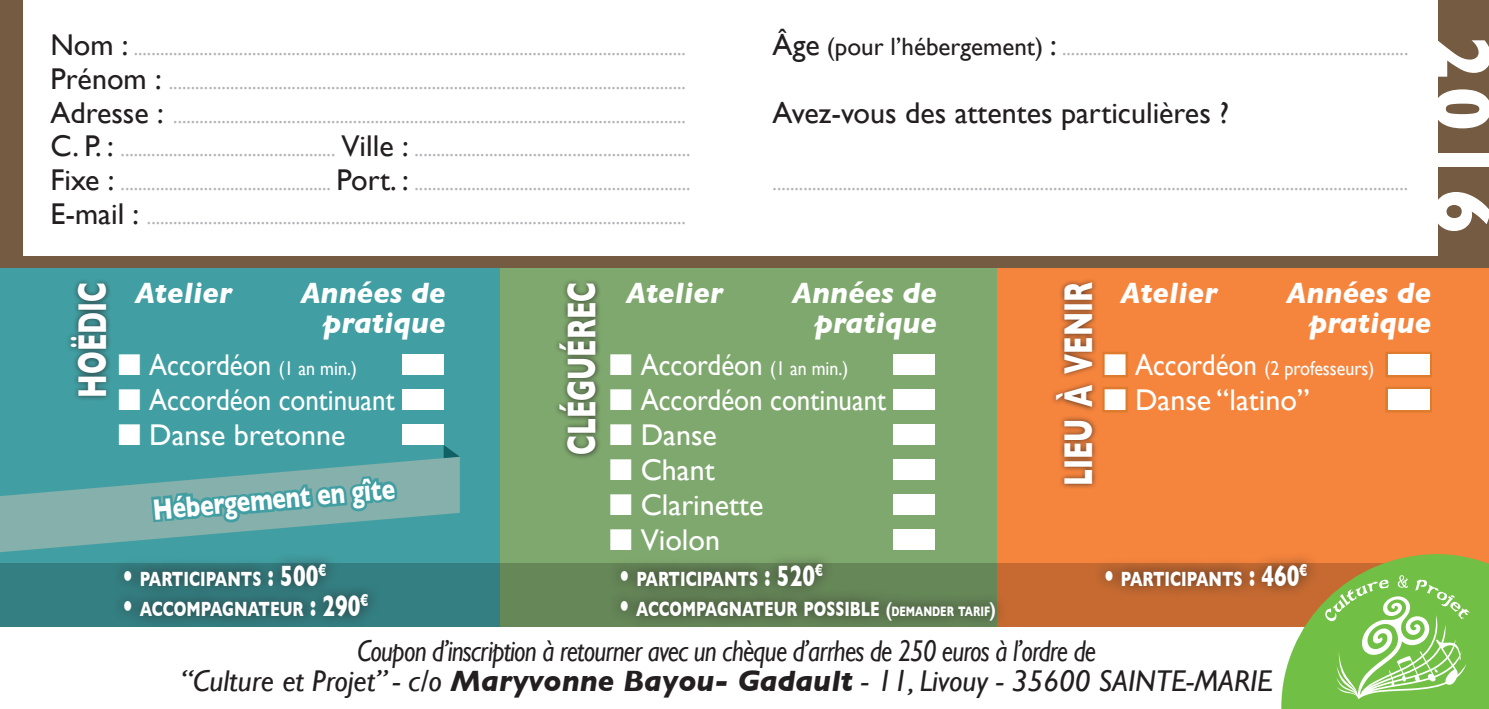
<style>
.page{position:relative;width:1489px;height:709px;background:#fff}
.page>*{position:absolute;margin:0;border:0;box-sizing:border-box;transform-origin:0 0}
.t1{font:700 82px "Gill Sans";color:#fff;scale:.9 1}
.t2{font:700 41px "Gill Sans";color:#fff;scale:.65 1}
.t3{font:italic 30px/30px "Gill Sans";letter-spacing:-.03em;color:#231f20;text-align:center;scale:.85 1}
.t4{font:30px "Gill Sans";color:#fff;scale:.9 1}
.t5{font:italic 700 30px/30px "Gill Sans";color:#fff;text-align:right}
.t6{font:30px "Gill Sans";color:#fff}
.t7{font:30px "Gill Sans";color:#231f20}
.t8{font:700 30px "Gill Sans";color:#fff;scale:.75 1}
.t9{font:30px "Zapf Dingbats ITC";color:#fff;scale:2 1}
.t10{font:700 21px "Gill Sans";color:#fff;scale:.71 1}
.t11{font:700 21px "Gill Sans";color:#fff;scale:.7 1}
.t12{font:20px/33.8px "Gill Sans";color:#b2b3b7}
.t13{font:20px "Gill Sans";color:#fff;scale:.9 1}
.s1{font-size:30px;color:#231f20}
.s2{font-size:25px;color:#231f20}
.s3{font-size:20px}
.s4{font-size:30px}
.s5{font-size:14px}
.s6{font-weight:700}
</style>
<div class="page">
<div style="left:0;top:0;width:1488px;height:626px;background:#745b42"></div>
<div style="left:24px;top:0;width:1413px;height:255px;background:#fff"></div>
<div style="left:996px;top:268px;width:492px;height:358px;background:#f5843d"></div>
<div style="left:1102px;top:352px;width:26px;height:25px;border:5px solid #dd7b2e"></div>
<div style="left:1385px;top:352px;width:46px;height:25px;border:5px solid #dd7b2e"></div>
<div style="left:1102px;top:387px;width:26px;height:25px;border:5px solid #dd7b2e"></div>
<div style="left:1385px;top:387px;width:46px;height:25px;border:5px solid #dd7b2e"></div>
<div style="left:1049px;top:277px;width:49px;height:212px;background:#231f20;opacity:.75"></div>
<div style="left:0;top:268px;width:500px;height:358px;background:#419ea2"></div>
<div style="left:66px;top:278px;width:47px;height:123px;background:#231f20;opacity:.75"></div>
<div style="left:500px;top:268px;width:496px;height:358px;background:#7fa86e"></div>
<div style="left:553px;top:278px;width:49px;height:182px;background:#231f20;opacity:.75"></div>
<svg style="left:0;top:458px;width:460px;height:94px;fill:#86b0ac"></svg>
<svg style="left:148px;top:458px;width:252px;height:81px"></svg>
<svg style="left:0;top:563px;width:1281px;height:63px"></svg>
<svg style="left:1281px;top:554px;width:207px;height:155px"></svg>
<svg style="left:443px;top:445px;width:17px;height:13px"></svg>
<div style="left:112px;top:551px;width:269px;height:78px;background:#231f20;opacity:.75"></div>
<div style="left:608px;top:551px;width:400px;height:81px;background:#231f20;opacity:.75"></div>
<div style="left:1093px;top:551px;width:226px;height:48px;background:#231f20;opacity:.75"></div>
<p class="t12" style="left:50px;top:31px;width:641px"><span class="s1">Nom :</span> ..............................................................................................................................<br><span class="s1">Prénom :</span> ......................................................................................................................<br><span class="s1">Adresse :</span> .....................................................................................................................<br><span class="s1">C. P. :</span> ................................................. <span class="s1">Ville :</span> ...............................................................<br><span class="s1">Fixe :</span> ................................................ <span class="s1">Port. :</span> ...............................................................<br><span class="s1">E-mail :</span> ...........................................................................................................................</p>
<p class="t12" style="left:772px;top:31px;width:637px"><span class="s1">Âge</span> <span class="s2">(pour l’hébergement)</span> <span class="s1">:</span> ...............................................................................</p>
<h3 class="t7" style="left:772px;top:95px;width:458px">Avez-vous des attentes particulières ?</h3>
<p class="t12" style="left:772px;top:166px;width:637px">.................................................................................................................................................</p>
<h1 class="t1" style="left:1510px;top:36px;width:221px;rotate:90deg">2016</h1>
<h2 class="t2" style="left:68px;top:398px;width:179px;rotate:-90deg">HOËDIC</h2>
<h3 class="t5" style="left:135px;top:277px;width:98px">Atelier</h3>
<h3 class="t5" style="left:301px;top:277px;width:146px">Années de pratique</h3>
<h3 class="t4" style="left:118px;top:347px;width:267px">■ Accordéon <span class="s3">(1 an min.)</span></h3>
<h3 class="t9" style="left:400px;top:350px;width:24px">■</h3>
<h3 class="t4" style="left:118px;top:382px;width:365px">■ Accordéon continuant ■</h3>
<h3 class="t6" style="left:118px;top:417px;width:229px">■ Danse bretonne</h3>
<h3 class="t9" style="left:400px;top:420px;width:24px">■</h3>
<h3 class="t8" style="left:151px;top:492px;width:325px;rotate:-5deg">Hébergement en gîte</h3>
<p class="t10" style="left:123px;top:566px;width:288px"><span class="s4">•</span> PARTICIPANTS <span class="s4">: 500</span><sup>€</sup></p>
<p class="t10" style="left:123px;top:596px;width:347px"><span class="s4">•</span> ACCOMPAGNATEUR <span class="s4">: 290</span><sup>€</sup></p>
<h2 class="t2" style="left:557px;top:455px;width:267px;rotate:-90deg">CLÉGUÉREC</h2>
<h3 class="t5" style="left:626px;top:277px;width:98px">Atelier</h3>
<h3 class="t5" style="left:792px;top:277px;width:146px">Années de pratique</h3>
<h3 class="t4" style="left:609px;top:347px;width:267px">■ Accordéon <span class="s3">(1 an min.)</span></h3>
<h3 class="t9" style="left:891px;top:350px;width:24px">■</h3>
<h3 class="t4" style="left:609px;top:382px;width:365px">■ Accordéon continuant ■</h3>
<h3 class="t6" style="left:609px;top:417px;width:109px">■ Danse</h3>
<h3 class="t9" style="left:891px;top:420px;width:24px">■</h3>
<h3 class="t6" style="left:609px;top:452px;width:107px">■ Chant</h3>
<h3 class="t9" style="left:891px;top:455px;width:24px">■</h3>
<h3 class="t6" style="left:609px;top:487px;width:155px">■ Clarinette</h3>
<h3 class="t9" style="left:891px;top:490px;width:24px">■</h3>
<h3 class="t6" style="left:609px;top:522px;width:112px">■ Violon</h3>
<h3 class="t9" style="left:891px;top:525px;width:24px">■</h3>
<p class="t10" style="left:619px;top:566px;width:288px"><span class="s4">•</span> PARTICIPANTS <span class="s4">: 520</span><sup>€</sup></p>
<p class="t11" style="left:619px;top:596px;width:539px"><span class="s4">•</span> ACCOMPAGNATEUR POSSIBLE <span class="s3">(</span><span class="s5">DEMANDER TARIF</span><span class="s3">)</span></p>
<h2 class="t2" style="left:1054px;top:486px;width:315px;rotate:-90deg">LIEU À VENIR</h2>
<h3 class="t5" style="left:1120px;top:277px;width:98px">Atelier</h3>
<h3 class="t5" style="left:1286px;top:277px;width:146px">Années de pratique</h3>
<p class="t13" style="left:1103px;top:356px;width:365px">■ <span class="s4">Accordéon</span> (2 professeurs) ■</p>
<h3 class="t6" style="left:1103px;top:382px;width:207px">■ Danse “latino”</h3>
<h3 class="t9" style="left:1385px;top:385px;width:24px">■</h3>
<p class="t10" style="left:1103px;top:566px;width:288px"><span class="s4">•</span> PARTICIPANTS <span class="s4">: 460</span><sup>€</sup></p>
<h3 class="t3" style="left:181px;top:636px;width:1285px">Coupon d’inscription à retourner avec un chèque d’arrhes de 250 euros à l’ordre de<br>“Culture et Projet” - c/o <span class="s6">Maryvonne Bayou- Gadault</span> - 11, Livouy - 35600 SAINTE-MARIE</h3>
</div>
